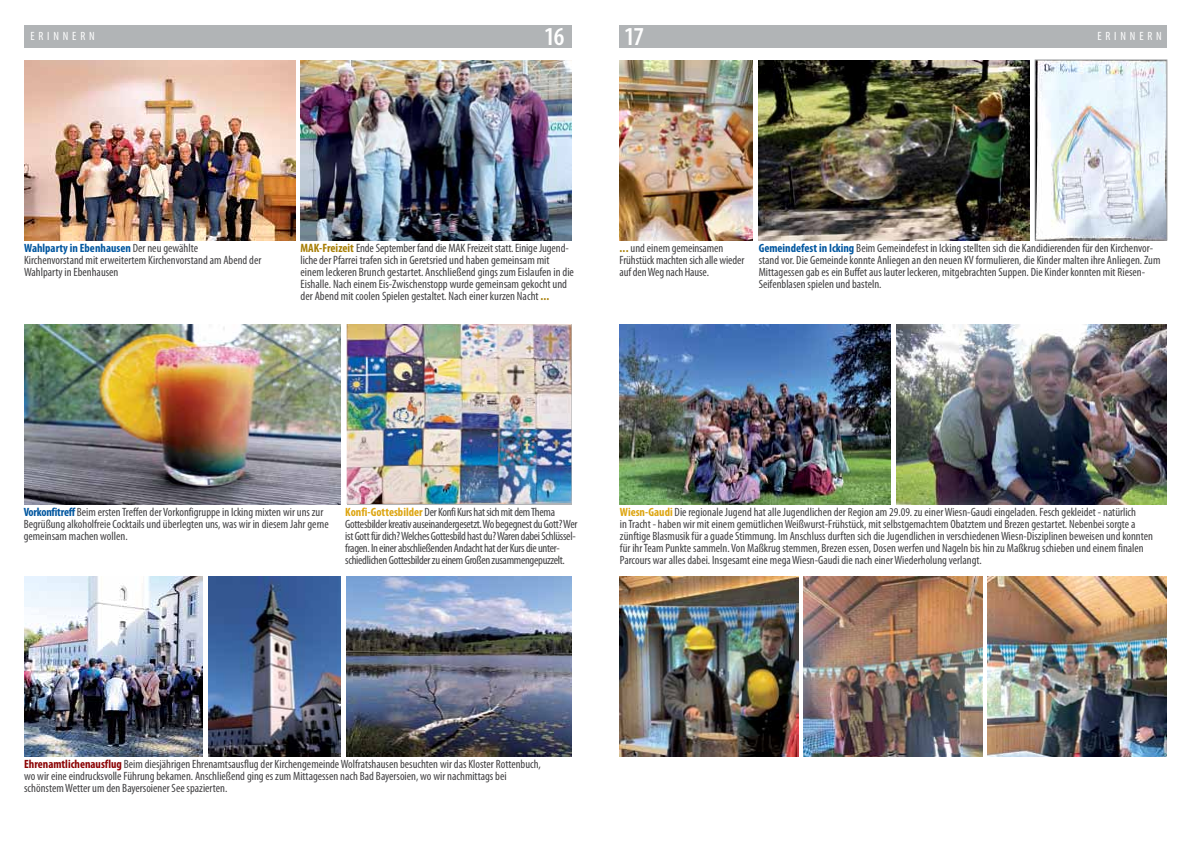
<style>
.page{position:relative;width:1191px;height:842px;background:#fff}
.page>*{position:absolute;margin:0;border:0;box-sizing:border-box;transform-origin:0 0}
.t1{font:600 condensed 26px "Myriad Pro";color:#fff}
.t2{font:condensed 12.1px/12.1px "Myriad Pro";color:#414042}
.t3{font:condensed 12px/12px "Myriad Pro";color:#414042}
.t4{font:condensed 12px/12px "Myriad Pro";letter-spacing:-.025em;color:#414042}
.t5{font:condensed 12px "Myriad Pro";color:#fff}
.s1{font-weight:700;color:#00569f}
.s2{font-weight:700;color:#a67d04}
.s3{font-weight:700;font-size:12px;color:#a67d04}
.s4{font-weight:700;color:#dda511}
.s5{font-weight:700;color:#8b0304}
</style>
<div class="page">
<div style="left:24px;top:26px;width:547px;height:22px;background:#b1b4b6"></div>
<img style="left:300px;top:60px;width:271px;height:180px">
<div style="left:619px;top:26px;width:547px;height:22px;background:#b1b4b6"></div>
<img style="left:24px;top:60px;width:271px;height:180px">
<img style="left:804px;top:576px;width:178px;height:180px">
<img style="left:988px;top:576px;width:178px;height:180px">
<img style="left:24px;top:576px;width:179px;height:180px">
<img style="left:619px;top:576px;width:179px;height:180px">
<img style="left:208px;top:576px;width:132px;height:180px">
<img style="left:758px;top:60px;width:271px;height:180px">
<img style="left:347px;top:324px;width:224px;height:180px">
<img style="left:24px;top:324px;width:316px;height:180px">
<img style="left:619px;top:324px;width:271px;height:180px">
<img style="left:896px;top:324px;width:270px;height:180px">
<img style="left:347px;top:576px;width:224px;height:180px">
<img style="left:1036px;top:62px;width:129px;height:176px">
<div style="left:1034px;top:60px;width:133px;height:180px;border:1px solid #939598"></div>
<img style="left:619px;top:60px;width:133px;height:180px">
<p class="t5" style="left:30px;top:29px;width:9px">erinnern</p>
<h1 class="t1" style="left:544px;top:20px;width:22px">16</h1>
<h1 class="t1" style="left:624px;top:20px;width:21px">17</h1>
<p class="t5" style="left:1097px;top:29px;width:9px">erinnern</p>
<p class="t3" style="left:24px;top:242px;width:239px"><span class="s1">Wahlparty in Ebenhausen</span> Der neu gewählte<br>Kirchenvorstand mit erweitertem Kirchenvorstand am Abend der<br>Wahlparty in Ebenhausen</p>
<p class="t2" style="left:300px;top:242px;width:275px"><span class="s2">MAK-Freizeit</span> Ende September fand die MAK Freizeit statt. Einige Jugend&shy;liche der Pfarrei trafen sich in Geretsried und haben gemeinsam mit einem leckeren Brunch gestartet. Anschließend gings zum Eislaufen in die Eishalle. Nach einem Eis-Zwischenstopp wurde gemeinsam gekocht und der Abend mit coolen Spielen gestaltet. Nach einer kurzen Nacht <span class="s3">...</span></p>
<p class="t3" style="left:619px;top:242px;width:126px"><span class="s2">...</span> und einem gemeinsamen<br>Frühstück machten sich alle wieder auf den Weg nach Hause.</p>
<p class="t3" style="left:758px;top:242px;width:403px"><span class="s1">Gemeindefest in Icking</span> Beim Gemeindefest in Icking stellten sich die Kandidierenden für den Kirchenvor&shy;stand vor. Die Gemeinde konnte Anliegen an den neuen KV formulieren, die Kinder malten ihre Anliegen. Zum Mittagessen gab es ein Buffet aus lauter leckeren, mitgebrachten Suppen. Die Kinder konnten mit Riesen-Seifenblasen spielen und basteln.</p>
<p class="t3" style="left:24px;top:506px;width:307px"><span class="s1">Vorkonfitreff</span> Beim ersten Treffen der Vorkonfigruppe in Icking mixten wir uns zur<br>Begrüßung alkoholfreie Cocktails und überlegten uns, was wir in diesem Jahr gerne gemeinsam machen wollen.</p>
<p class="t4" style="left:345px;top:506px;width:234px"><span class="s4">Konfi-Gottesbilder</span> Der Konfi Kurs hat sich mit dem Thema Gottesbilder kreativ auseinandergesetzt. Wo begegnest du Gott? Wer ist Gott für dich? Welches Gottesbild hast du? Waren dabei Schlüssel&shy;fragen. In einer abschließenden Andacht hat der Kurs die unter&shy;schiedlichen Gottesbilder zu einem Großen zusammengepuzzelt.</p>
<p class="t3" style="left:620px;top:506px;width:534px"><span class="s4">Wiesn-Gaudi</span> Die regionale Jugend hat alle Jugendlichen der Region am 29.09. zu einer Wiesn-Gaudi eingeladen. Fesch gekleidet - natürlich<br>in Tracht - haben wir mit einem gemütlichen Weißwurst-Frühstück, mit selbstgemachtem Obatztem und Brezen gestartet. Nebenbei sorgte a zünftige Blasmusik für a guade Stimmung. Im Anschluss durften sich die Jugendlichen in verschiedenen Wiesn-Disziplinen beweisen und konnten für ihr Team Punkte sammeln. Von Maßkrug stemmen, Brezen essen, Dosen werfen und Nageln bis hin zu Maßkrug schieben und einem finalen Parcours war alles dabei. Insgesamt eine mega Wiesn-Gaudi die nach einer Wiederholung verlangt.</p>
<p class="t3" style="left:24px;top:758px;width:518px"><span class="s5">Ehrenamtlichenausflug</span> Beim diesjährigen Ehrenamtsausflug der Kirchengemeinde Wolfratshausen besuchten wir das Kloster Rottenbuch, wo wir eine eindrucksvolle Führung bekamen. Anschließend ging es zum Mittagessen nach Bad Bayersoien, wo wir nachmittags bei schönstem Wetter um den Bayersoiener See spazierten.</p>
</div>
